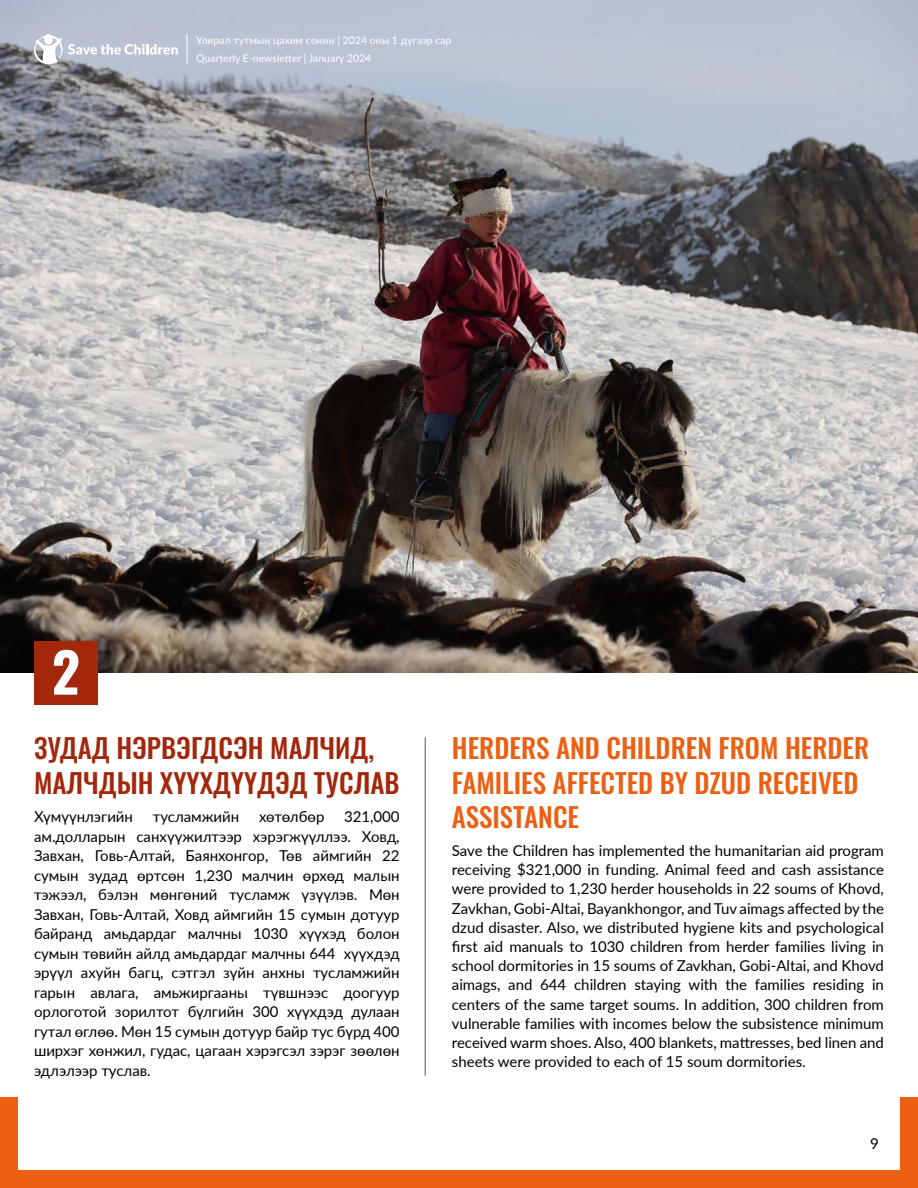
<style>
.page{position:relative;width:918px;height:1188px;background:#fff}
.page>*{position:absolute;margin:0;border:0;box-sizing:border-box;transform-origin:0 0}
.t1{font:700 54.75px "Oswald";color:#fff}
.t2{font:500 27px/34.5px "Oswald";color:#eb6012}
.t3{font:500 27px/35.1px "Oswald";color:#a2270b}
.t4{font:15px/19.5px "Lato";color:#000;text-align:justify}
.t5{font:10.5px/18px "Lato";color:#fff}
</style>
<div class="page">
<img style="left:0;top:0;width:918px;height:673px">
<svg style="left:34px;top:34px;width:144px;height:31px"></svg>
<svg style="left:187px;top:35px;width:1px;height:29px"></svg>
<div style="left:34px;top:641px;width:64px;height:63px;background:#a2270b"></div>
<div style="left:0;top:1171px;width:918px;height:17px;background:#eb6012"></div>
<div style="left:0;top:1097px;width:17px;height:91px;background:#eb6012"></div>
<div style="left:901px;top:1097px;width:17px;height:91px;background:#eb6012"></div>
<hr style="left:425px;top:737px;width:1px;height:339px;background:#575756">
<p class="t5" style="left:196px;top:31px;width:257px">Улирал тутмын цахим сонин | 2024 оны 1 дүгээр сар<br>Quarterly E-newsletter | January 2024</p>
<h1 class="t1" style="left:52px;top:624px;width:30px">2</h1>
<h2 class="t3" style="left:34px;top:728px;width:367px">ЗУДАД НЭРВЭГДСЭН МАЛЧИД,<br>МАЛЧДЫН ХҮҮХДҮҮДЭД ТУСЛАВ</h2>
<p class="t4" style="left:34px;top:807px;width:101px">Хүмүүнлэгийн</p>
<p class="t4" style="left:153px;top:807px;width:88px">тусламжийн</p>
<p class="t4" style="left:259px;top:807px;width:67px">хөтөлбөр</p>
<p class="t4" style="left:34px;top:807px;width:367px;text-indent:310px">321,000 ам.долларын санхүүжилтээр хэрэгжүүллээ. Ховд, Завхан, Говь-Алтай, Баянхонгор, Төв аймгийн 22 сумын зудад өртсөн 1,230 малчин өрхөд малын тэжээл, бэлэн мөнгөний тусламж үзүүлэв. Мөн Завхан, Говь-Алтай, Ховд аймгийн 15 сумын дотуур байранд амьдардаг малчны 1030 хүүхэд болон сумын төвийн айлд амьдардаг малчны 644 хүүхдэд эрүүл ахуйн багц, сэтгэл зүйн анхны тусламжийн гарын авлага, амьжиргааны түвшнээс доогуур орлоготой зорилтот бүлгийн 300 хүүхдэд дулаан гутал өглөө. Мөн 15 сумын дотуур байр тус бүрд 400 ширхэг хөнжил, гудас, цагаан хэрэгсэл зэрэг зөөлөн эдлэлээр туслав.</p>
<h2 class="t2" style="left:452px;top:728px;width:419px">HERDERS AND CHILDREN FROM HERDER<br>FAMILIES AFFECTED BY DZUD RECEIVED<br>ASSISTANCE</h2>
<p class="t4" style="left:452px;top:840px;width:434px">Save the Children has implemented the humanitarian aid program receiving $321,000 in funding. Animal feed and cash assistance were provided to 1,230 herder households in 22 soums of Khovd, Zavkhan, Gobi-Altai, Bayankhongor, and Tuv aimags affected by the dzud disaster. Also, we distributed hygiene kits and psychological first aid manuals to 1030 children from herder families living in school dormitories in 15 soums of Zavkhan, Gobi-Altai, and Khovd aimags, and 644 children staying with the families residing in centers of the same target soums. In addition, 300 children from vulnerable families with incomes below the subsistence minimum received warm shoes. Also, 400 blankets, mattresses, bed linen and sheets were provided to each of 15 soum dormitories.</p>
<p class="t4" style="left:870px;top:1133px;width:10px">9</p>
</div>
